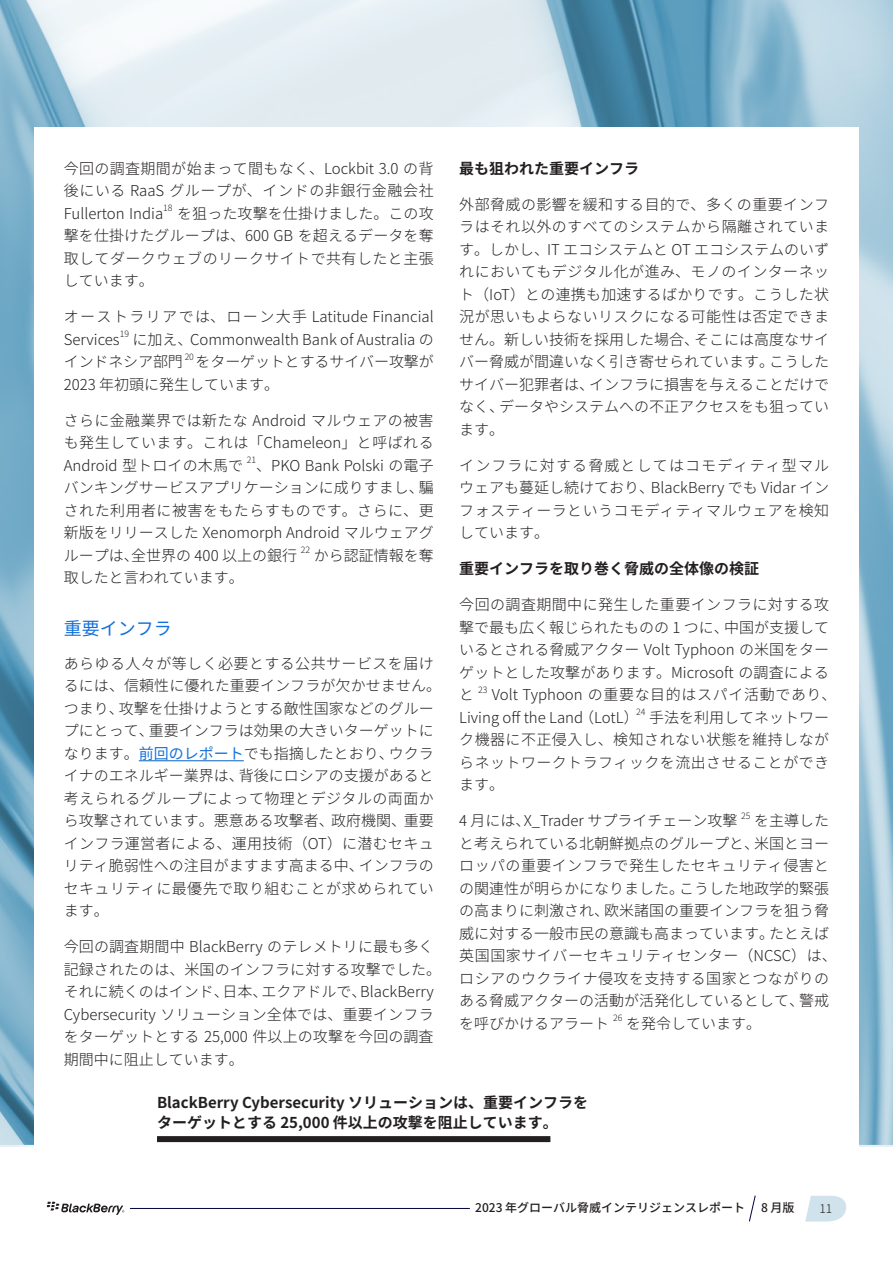
<style>
.page{position:relative;width:893px;height:1263px;background:#fff}
.page>*{position:absolute;margin:0;border:0;box-sizing:border-box;transform-origin:0 0}
.a-Subtitle_lower_case{font:18px "Noto Sans CJ Kjp";color:#1371dc}
.a-Body_text_black{font:300 15px/22.5px "Noto Sans CJ Kjp";color:#231f20;text-align:justify}
.a-Callout_Title{font:700 15px/19.5px "Noto Sans CJ Kjp";color:#231f20}
.Body_text_BOLD{font:700 15px "Noto Sans CJ Kjp";color:#231f20}
.t1{font:500 12px "Noto Sans CJ Kjp";color:#231f20}
.t2{font:300 12px "Noto Sans CJ Kjp";color:#231f20}
.a-Body_text_black-2{font:300 8.7px "Noto Sans CJ Kjp";color:#231f20}
.s1{font-weight:400;color:#1371dc}
</style>
<div class="page">
<svg style="left:805px;top:1196px;width:41px;height:25px"></svg>
<svg style="left:749px;top:1195px;width:7px;height:27px"></svg>
<hr style="left:130px;top:1208px;width:340px;height:1px;background:#00033e">
<svg style="left:47px;top:1202px;width:77px;height:13px"></svg>
<img style="left:0;top:0;width:893px;height:1144px">
<div style="left:34px;top:128px;width:825px;height:1026px;background:#fff"></div>
<hr style="left:139px;top:760px;width:105px;height:1px;background:#0563c1">
<div style="left:157px;top:1136px;width:393px;height:6px;background:#231f20"></div>
<p class="a-Body_text_black" style="left:64px;top:157px;width:371px">今回の調査期間が始まって間もなく、Lockbit 3.0 の背後にいる RaaS グループが、インドの非銀行金融会社Fullerton India</p>
<p class="a-Body_text_black-2" style="left:163px;top:203px;width:11px">18</p>
<p class="a-Body_text_black" style="left:64px;top:202px;width:372px;text-indent:113px">を狙った攻撃を仕掛けました。この攻撃を仕掛けたグループは、600 GB を超えるデータを奪取してダークウェブのリークサイトで共有したと主張しています。</p>
<p class="a-Body_text_black" style="left:64px;top:306px;width:371px">オーストラリアでは、ローン大手 Latitude Financial<br>Services</p>
<p class="a-Body_text_black-2" style="left:120px;top:329px;width:11px">19</p>
<p class="a-Body_text_black" style="left:64px;top:328px;width:371px;text-indent:69px">に加え、Commonwealth Bank of Australia のインドネシア部門</p>
<p class="a-Body_text_black-2" style="left:185px;top:352px;width:11px">20</p>
<p class="a-Body_text_black" style="left:64px;top:351px;width:371px;text-indent:132px">をターゲットとするサイバー攻撃が<br>2023 年初頭に発生しています。</p>
<p class="a-Body_text_black" style="left:64px;top:409px;width:371px">さらに金融業界では新たな Android マルウェアの被害も発生しています。これは「Chameleon」と呼ばれるAndroid 型トロイの木馬で</p>
<p class="a-Body_text_black-2" style="left:247px;top:455px;width:11px">21</p>
<p class="a-Body_text_black" style="left:64px;top:454px;width:371px;text-indent:192px">、PKO Bank Polski の電子バンキングサービスアプリケーションに成りすまし、騙された利用者に被害をもたらすものです。さらに、更新版をリリースした Xenomorph Android マルウェアグループは、全世界の 400 以上の銀行</p>
<p class="a-Body_text_black-2" style="left:301px;top:545px;width:11px">22</p>
<p class="a-Body_text_black" style="left:314px;top:544px;width:122px">から認証情報を奪</p>
<p class="a-Body_text_black" style="left:64px;top:567px;width:181px">取したと言われています。</p>
<p class="a-Subtitle_lower_case" style="left:64px;top:618px;width:109px">重要インフラ</p>
<p class="a-Body_text_black" style="left:64px;top:652px;width:379px;text-align:left">あらゆる人々が等しく必要とする公共サービスを届けるには、信頼性に優れた重要インフラが欠かせません。つまり、攻撃を仕掛けようとする敵性国家などのグループにとって、重要インフラは効果の大きいターゲットになります。<span class="s1">前回のレポート</span>でも指摘したとおり、ウクライナのエネルギー業界は、背後にロシアの支援があると考えられるグループによって物理とデジタルの両面から攻撃されています。悪意ある攻撃者、政府機関、重要インフラ運営者による、運用技術（OT）に潜むセキュリティ脆弱性への注目がますます高まる中、インフラのセキュリティに最優先で取り組むことが求められています。</p>
<p class="a-Body_text_black" style="left:64px;top:936px;width:379px;text-align:left">今回の調査期間中 BlackBerry のテレメトリに最も多く記録されたのは、米国のインフラに対する攻撃でした。それに続くのはインド、日本、エクアドルで、BlackBerry<br>Cybersecurity ソリューション全体では、重要インフラをターゲットとする 25,000 件以上の攻撃を今回の調査期間中に阻止しています。</p>
<p class="Body_text_BOLD" style="left:459px;top:160px;width:181px">最も狙われた重要インフラ</p>
<p class="a-Body_text_black" style="left:459px;top:193px;width:372px">外部脅威の影響を緩和する目的で、多くの重要インフラはそれ以外のすべてのシステムから隔離されています。しかし、IT エコシステムと OT エコシステムのいずれにおいてもデジタル化が進み、モノのインターネット（IoT）との連携も加速するばかりです。こうした状況が思いもよらないリスクになる可能性は否定できません。新しい技術を採用した場合、そこには高度なサイバー脅威が間違いなく引き寄せられています。こうしたサイバー犯罪者は、インフラに損害を与えることだけでなく、データやシステムへの不正アクセスをも狙っています。</p>
<p class="a-Body_text_black" style="left:459px;top:454px;width:372px">インフラに対する脅威としてはコモディティ型マルウェアも蔓延し続けており、BlackBerry でも Vidar インフォスティーラというコモディティマルウェアを検知しています。</p>
<p class="Body_text_BOLD" style="left:459px;top:560px;width:301px">重要インフラを取り巻く脅威の全体像の検証</p>
<p class="a-Body_text_black" style="left:459px;top:594px;width:372px">今回の調査期間中に発生した重要インフラに対する攻撃で最も広く報じられたものの 1 つに、中国が支援しているとされる脅威アクター Volt Typhoon の米国をターゲットとした攻撃があります。Microsoft の調査によると</p>
<p class="a-Body_text_black-2" style="left:478px;top:685px;width:11px">23</p>
<p class="a-Body_text_black" style="left:459px;top:684px;width:379px;text-indent:33px">Volt Typhoon の重要な目的はスパイ活動であり、<br>Living off the Land （LotL）</p>
<p class="a-Body_text_black-2" style="left:636px;top:707px;width:11px">24</p>
<p class="a-Body_text_black" style="left:459px;top:706px;width:372px;text-indent:190px">手法を利用してネットワーク機器に不正侵入し、検知されない状態を維持しながらネットワークトラフィックを流出させることができます。</p>
<p class="a-Body_text_black" style="left:459px;top:810px;width:280px">4 月には、X_Trader サプライチェーン攻撃</p>
<p class="a-Body_text_black-2" style="left:741px;top:811px;width:11px">25</p>
<p class="a-Body_text_black" style="left:459px;top:810px;width:379px;text-align:left;text-indent:295px">を主導したと考えられている北朝鮮拠点のグループと、米国とヨーロッパの重要インフラで発生したセキュリティ侵害との関連性が明らかになりました。こうした地政学的緊張の高まりに刺激され、欧米諸国の重要インフラを狙う脅威に対する一般市民の意識も高まっています。たとえば英国国家サイバーセキュリティセンター（NCSC）は、ロシアのウクライナ侵攻を支持する国家とつながりのある脅威アクターの活動が活発化しているとして、警戒を呼びかけるアラート</p>
<p class="a-Body_text_black-2" style="left:613px;top:1013px;width:11px">26</p>
<p class="a-Body_text_black" style="left:626px;top:1012px;width:136px">を発令しています。</p>
<p class="a-Callout_Title" style="left:157px;top:1093px;width:433px">BlackBerry Cybersecurity ソリューションは、重要インフラをターゲットとする 25,000 件以上の攻撃を阻止しています。</p>
<p class="t1" style="left:475px;top:1201px;width:272px">2023 年グローバル脅威インテリジェンスレポート</p>
<p class="t1" style="left:761px;top:1201px;width:35px">8 月版</p>
<p class="t2" style="left:819px;top:1201px;width:14px">11</p>
</div>
